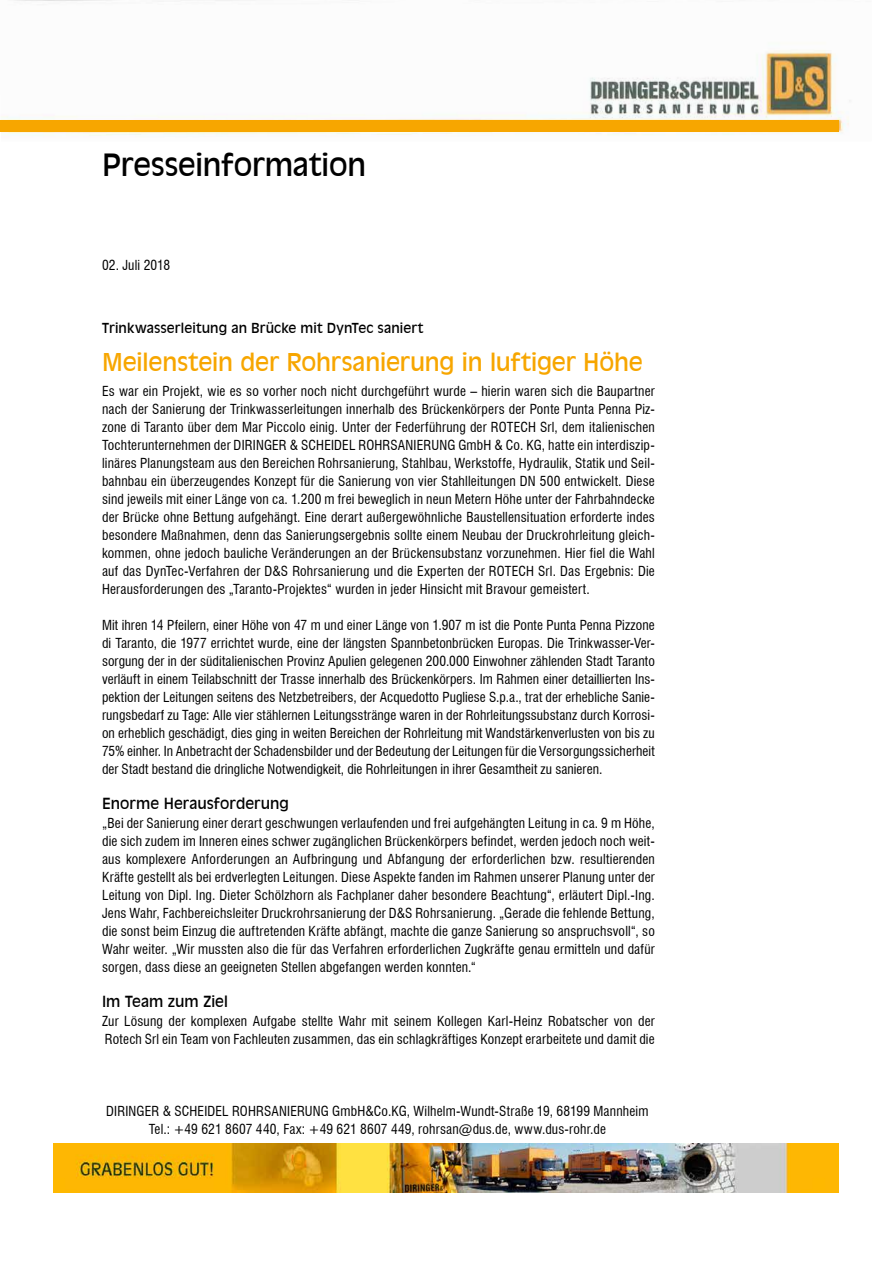
<style>
.page{position:relative;width:893px;height:1263px;background:#fff}
.page>*{position:absolute;margin:0;border:0;box-sizing:border-box;transform-origin:0 0}
.t1{font:30px "Incised 901 BT";letter-spacing:-.005em;color:#000}
.t2{font:24px "Incised 901 BT";letter-spacing:-.005em;color:#f7a600}
.t3{font:15px "Incised 901 BT";letter-spacing:.005em;color:#000}
.t4{font:condensed 13.5px/18px "Swiss 721 BT";letter-spacing:.015em;color:#000;text-align:justify}
.t5{font:13.5px "Incised 901 BT";letter-spacing:.01em;color:#000}
</style>
<div class="page">
<img style="left:1px;top:0;width:849px;height:136px">
<img style="left:53px;top:1144px;width:786px;height:49px">
<div style="left:0;top:120px;width:839px;height:12px;background:#f7a600"></div>
<h1 class="t1" style="left:102px;top:148px;width:266px">Presseinformation</h1>
<p class="t4" style="left:102px;top:256px;width:70px">02. Juli 2018</p>
<p class="t5" style="left:102px;top:320px;width:323px">Trinkwasserleitung an Brücke mit DynTec saniert</p>
<h2 class="t2" style="left:102px;top:348px;width:542px">Meilenstein der Rohrsanierung in luftiger Höhe</h2>
<p class="t4" style="left:102px;top:382px;width:554px">Es war ein Projekt, wie es so vorher noch nicht durchgeführt wurde – hierin waren sich die Baupartner nach der Sanierung der Trinkwasserleitungen innerhalb des Brückenkörpers der Ponte Punta Penna Piz&shy;zone di Taranto über dem Mar Piccolo einig. Unter der Federführung der ROTECH Srl, dem italienischen Tochterunternehmen der DIRINGER &amp; SCHEIDEL ROHRSANIERUNG GmbH &amp; Co. KG, hatte ein interdiszip&shy;linäres Planungsteam aus den Bereichen Rohrsanierung, Stahlbau, Werkstoffe, Hydraulik, Statik und Seil&shy;bahnbau ein überzeugendes Konzept für die Sanierung von vier Stahlleitungen DN 500 entwickelt. Diese sind jeweils mit einer Länge von ca. 1.200 m frei beweglich in neun Metern Höhe unter der Fahrbahndecke der Brücke ohne Bettung aufgehängt. Eine derart außergewöhnliche Baustellensituation erforderte indes besondere Maßnahmen, denn das Sanierungsergebnis sollte einem Neubau der Druckrohrleitung gleich&shy;kommen, ohne jedoch bauliche Veränderungen an der Brückensubstanz vorzunehmen. Hier fiel die Wahl auf das DynTec-Verfahren der D&amp;S Rohrsanierung und die Experten der ROTECH Srl. Das Ergebnis: Die Herausforderungen des „Taranto-Projektes“ wurden in jeder Hinsicht mit Bravour gemeistert.</p>
<p class="t4" style="left:102px;top:616px;width:554px">Mit ihren 14 Pfeilern, einer Höhe von 47 m und einer Länge von 1.907 m ist die Ponte Punta Penna Pizzone di Taranto, die 1977 errichtet wurde, eine der längsten Spannbetonbrücken Europas. Die Trinkwasser-Ver&shy;sorgung der in der süditalienischen Provinz Apulien gelegenen 200.000 Einwohner zählenden Stadt Taranto verläuft in einem Teilabschnitt der Trasse innerhalb des Brückenkörpers. Im Rahmen einer detaillierten Ins&shy;pektion der Leitungen seitens des Netzbetreibers, der Acquedotto Pugliese S.p.a., trat der erhebliche Sanie&shy;rungsbedarf zu Tage: Alle vier stählernen Leitungsstränge waren in der Rohrleitungssubstanz durch Korrosi&shy;on erheblich geschädigt, dies ging in weiten Bereichen der Rohrleitung mit Wandstärkenverlusten von bis zu 75% einher. In Anbetracht der Schadensbilder und der Bedeutung der Leitungen für die Versorgungssicherheit der Stadt bestand die dringliche Notwendigkeit, die Rohrleitungen in ihrer Gesamtheit zu sanieren.</p>
<p class="t3" style="left:102px;top:795px;width:188px">Enorme Herausforderung</p>
<p class="t4" style="left:102px;top:814px;width:554px">„Bei der Sanierung einer derart geschwungen verlaufenden und frei aufgehängten Leitung in ca. 9 m Höhe, die sich zudem im Inneren eines schwer zugänglichen Brückenkörpers befindet, werden jedoch noch weit&shy;aus komplexere Anforderungen an Aufbringung und Abfangung der erforderlichen bzw. resultierenden Kräfte gestellt als bei erdverlegten Leitungen. Diese Aspekte fanden im Rahmen unserer Planung unter der Leitung von Dipl. Ing. Dieter Schölzhorn als Fachplaner daher besondere Beachtung“, erläutert Dipl.-Ing.<br>Jens Wahr, Fachbereichsleiter Druckrohrsanierung der D&amp;S Rohrsanierung. „Gerade die fehlende Bettung, die sonst beim Einzug die auftretenden Kräfte abfängt, machte die ganze Sanierung so anspruchsvoll“, so Wahr weiter. „Wir mussten also die für das Verfahren erforderlichen Zugkräfte genau ermitteln und dafür sorgen, dass diese an geeigneten Stellen abgefangen werden konnten.“</p>
<p class="t3" style="left:102px;top:993px;width:127px">Im Team zum Ziel</p>
<p class="t4" style="left:102px;top:1012px;width:554px">Zur Lösung der komplexen Aufgabe stellte Wahr mit seinem Kollegen Karl-Heinz Robatscher von der<br>Rotech Srl ein Team von Fachleuten zusammen, das ein schlagkräftiges Konzept erarbeitete und damit die</p>
<p class="t4" style="left:106px;top:1102px;width:544px;text-align:center">DIRINGER &amp; SCHEIDEL ROHRSANIERUNG GmbH&amp;Co.KG, Wilhelm-Wundt-Straße 19, 68199 Mannheim<br>Tel.: +49 621 8607 440, Fax: +49 621 8607 449, rohrsan@dus.de, www.dus-rohr.de</p>
</div>
